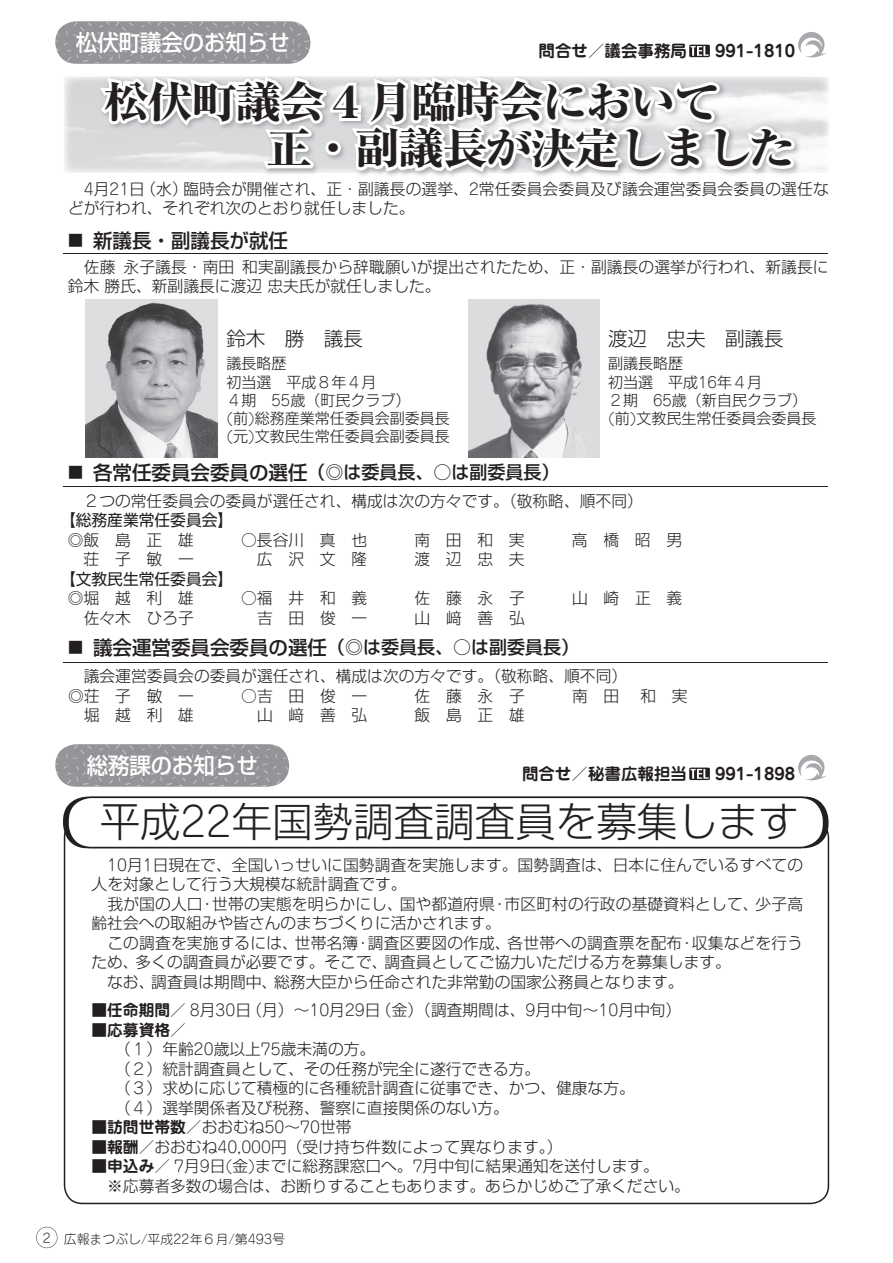
<style>
.page{position:relative;width:893px;height:1263px;background:#fff}
.page>*{position:absolute;margin:0;border:0;box-sizing:border-box;transform-origin:0 0}
.t1{font:800 43.2px/46.3px "Ryumin Pro";letter-spacing:-.05em;color:#231f20;scale:1.07 1}
.t2{font:300 40.5px "Shin Go Pro";color:#231f20}
.t3{font:500 22.5px "Shin Go Pro";color:#fff;scale:.95 1}
.t4{font:300 19.5px "Shin Go Pro";color:#231f20}
.t5{font:500 19.5px "Shin Go Pro";color:#231f20}
.t6{font:500 18px "Shin Go Pro";color:#231f20}
.t7{font:700 16.5px "Jun 501 Pro";color:#231f20}
.t8{font:300 15.75px/19.5px "Shin Go Pro";color:#231f20}
.t9{font:15.75px/19.5px "Shin Go Pro";color:#231f20}
.t10{font:700 15.75px "Jun 501 Pro";color:#231f20}
.t11{font:300 15px/18px "Shin Go Pro";color:#231f20}
.t12{font:300 12.9px "Jun 101 Pro";color:#231f20}
.s1{font-family:"Jun 101 Pro"}
.s2{font-size:15px}
.s3{font-size:19.5px}
.s4{font-family:"Jun 101 Pro";font-weight:300}
.s5{font-weight:300}
.s6{font-family:"Jun 501 Pro";font-weight:700}
.s7{font-family:"Shin Go Pro";font-weight:300}
</style>
<div class="page">
<svg style="left:798px;top:755px;width:28px;height:25px"></svg>
<img style="left:55px;top:21px;width:252px;height:43px">
<img style="left:55px;top:744px;width:234px;height:43px">
<svg style="left:689px;top:767px;width:21px;height:13px"></svg>
<svg style="left:64px;top:818px;width:765px;height:386px"></svg>
<img style="left:85px;top:300px;width:132px;height:157px">
<img style="left:468px;top:300px;width:132px;height:157px">
<hr style="left:64px;top:253px;width:764px;height:1px;background:#231f20">
<hr style="left:64px;top:486px;width:764px;height:1px;background:#231f20">
<hr style="left:64px;top:662px;width:764px;height:1px;background:#231f20">
<svg style="left:63px;top:796px;width:765px;height:52px"></svg>
<svg style="left:36px;top:1227px;width:21px;height:21px"></svg>
<svg style="left:95px;top:31px;width:731px;height:145px"></svg>
<h3 class="t3" style="left:76px;top:24px;width:227px">松伏町議会のお知らせ</h3>
<p class="t7" style="left:539px;top:38px;width:150px">問合せ／議会事務局</p>
<p class="t7" style="left:715px;top:38px;width:82px">991-1810</p>
<p class="t7" style="left:423px;top:38px;width:265px">問合せ／子育て支援・児童福祉担当</p>
<p class="t7" style="left:774px;top:38px;width:22px">76</p>
<h1 class="t1" style="left:266px;top:75px;width:496px;text-indent:-163px">松伏町議会４月臨時会において<br>正・副議長が決定しました</h1>
<p class="t8" style="left:68px;top:177px;width:762px;text-indent:16px"><span class="s1">4</span>月<span class="s1">21</span>日（水）臨時会が開催され、正・副議長の選挙、<span class="s1">2</span>常任委員会委員及び議会運営委員会委員の選任などが行われ、それぞれ次のとおり就任しました。</p>
<p class="t5" style="left:68px;top:225px;width:221px"><span class="s2">■</span> 新議長・副議長が就任</p>
<p class="t8" style="left:68px;top:255px;width:762px;text-indent:16px">佐藤永子議長・南田和実副議長から辞職願いが提出されたため、正・副議長の選挙が行われ、新議長に鈴木勝氏、新副議長に渡辺忠夫氏が就任しました。</p>
<p class="t4" style="left:226px;top:322px;width:138px">鈴木 勝 議長</p>
<p class="t11" style="left:226px;top:351px;width:151px;line-height:19.5px">議長略歴<br>初当選 平成<span class="s1">８</span>年<span class="s1">４</span>月</p>
<p class="t11" style="left:226px;top:390px;width:225px"><span class="s1">４</span>期 <span class="s1">55</span>歳（町民クラブ）<br><span class="s1">(</span>前<span class="s1">)</span>総務産業常任委員会副委員長<span class="s1">(</span>元<span class="s1">)</span>文教民生常任委員会副委員長</p>
<p class="t6" style="left:68px;top:458px;width:493px"><span class="s2">■</span> <span class="s3">各常任委員会委員の選任</span>（◎は委員長、○は副委員長）</p>
<p class="t4" style="left:608px;top:322px;width:177px">渡辺 忠夫 副議長</p>
<p class="t11" style="left:608px;top:351px;width:155px;line-height:19.5px">副議長略歴<br>初当選 平成<span class="s1">16</span>年<span class="s1">４</span>月</p>
<p class="t11" style="left:608px;top:390px;width:210px"><span class="s1">２</span>期 <span class="s1">65</span>歳（新自民クラブ）<span class="s1">(</span>前<span class="s1">)</span>文教民生常任委員会委員長</p>
<p class="t8" style="left:84px;top:489px;width:561px"><span class="s1">２</span>つの常任委員会の委員が選任され、構成は次の方々です。（敬称略、順不同）</p>
<p class="t9" style="left:60px;top:508px;width:175px">【総務産業常任委員会】</p>
<p class="t8" style="left:68px;top:528px;width:127px"><span class="s1">◎</span>飯島正雄</p>
<p class="t8" style="left:241px;top:528px;width:127px"><span class="s1">○</span>長谷川 真 也</p>
<p class="t8" style="left:414px;top:528px;width:112px">南田和実</p>
<p class="t8" style="left:572px;top:528px;width:112px">高橋昭男</p>
<p class="t8" style="left:84px;top:547px;width:112px">荘子敏一</p>
<p class="t8" style="left:257px;top:547px;width:112px">広沢文隆</p>
<p class="t8" style="left:414px;top:547px;width:112px">渡辺忠夫</p>
<p class="t9" style="left:68px;top:567px;width:167px;text-indent:-8px">【文教民生常任委員会】<span class="s4">◎</span><span class="s5">堀越利雄</span></p>
<p class="t8" style="left:241px;top:586px;width:128px"><span class="s1">○</span>福井和義</p>
<p class="t8" style="left:415px;top:586px;width:112px">佐藤永子</p>
<p class="t8" style="left:572px;top:586px;width:112px">山崎正義</p>
<p class="t8" style="left:84px;top:606px;width:112px">佐々木 ひろ子</p>
<p class="t8" style="left:257px;top:606px;width:112px">吉田俊一</p>
<p class="t8" style="left:415px;top:606px;width:112px">山﨑善弘</p>
<p class="t6" style="left:68px;top:633px;width:512px"><span class="s2">■</span> <span class="s3">議会運営委員会委員の選任</span>（◎は委員長、○は副委員長）</p>
<p class="t8" style="left:68px;top:664px;width:561px;text-indent:16px">議会運営委員会の委員が選任され、構成は次の方々です。（敬称略、順不同）<span class="s1">◎</span>荘子敏一</p>
<p class="t8" style="left:241px;top:684px;width:127px"><span class="s1">○</span>吉田俊一</p>
<p class="t8" style="left:415px;top:684px;width:112px">佐藤永子</p>
<p class="t8" style="left:572px;top:684px;width:49px">南 田</p>
<p class="t8" style="left:640px;top:684px;width:49px">和 実</p>
<p class="t8" style="left:84px;top:703px;width:112px">堀越利雄</p>
<p class="t8" style="left:257px;top:703px;width:112px">山﨑善弘</p>
<p class="t8" style="left:415px;top:703px;width:112px">飯島正雄</p>
<h3 class="t3" style="left:87px;top:747px;width:181px">総務課のお知らせ</h3>
<p class="t7" style="left:522px;top:761px;width:166px">問合せ／秘書広報担当</p>
<p class="t7" style="left:715px;top:761px;width:82px">991-1898</p>
<h2 class="t2" style="left:100px;top:788px;width:701px">平成<span class="s1">22</span>年国勢調査調査員を募集します</h2>
<p class="t8" style="left:92px;top:853px;width:713px;text-indent:16px"><span class="s1">10</span>月<span class="s1">1</span>日現在で、全国いっせいに国勢調査を実施します。国勢調査は、日本に住んでいるすべての人を対象として行う大規模な統計調査です。</p>
<p class="t8" style="left:92px;top:892px;width:713px;text-indent:16px">我が国の人口・世帯の実態を明らかにし、国や都道府県・市区町村の行政の基礎資料として、少子高齢社会への取組みや皆さんのまちづくりに活かされます。</p>
<p class="t8" style="left:107px;top:931px;width:697px">この調査を実施するには、世帯名簿・調査区要図の作成、各世帯への調査票を配布・収集などを行う</p>
<p class="t8" style="left:91px;top:950px;width:641px">ため、多くの調査員が必要です。そこで、調査員としてご協力いただける方を募集します。</p>
<p class="t8" style="left:107px;top:970px;width:578px">なお、調査員は期間中、総務大臣から任命された非常勤の国家公務員となります。</p>
<p class="t8" style="left:91px;top:998px;width:591px"><span class="s6">■任命期間</span>／ <span class="s1">8</span>月<span class="s1">30</span>日（月）～<span class="s1">10</span>月<span class="s1">29</span>日（金）（調査期間は、<span class="s1">9</span>月中旬～<span class="s1">10</span>月中旬）</p>
<p class="t10" style="left:91px;top:1017px;width:96px">■応募資格<span class="s7">／</span></p>
<p class="t8" style="left:115px;top:1037px;width:521px">（<span class="s1">１</span>）年齢<span class="s1">20</span>歳以上<span class="s1">75</span>歳未満の方。<br>（<span class="s1">２</span>）統計調査員として、その任務が完全に遂行できる方。<br>（<span class="s1">３</span>）求めに応じて積極的に各種統計調査に従事でき、かつ、健康な方。（<span class="s1">４</span>）選挙関係者及び税務、警察に直接関係のない方。</p>
<p class="t8" style="left:91px;top:1115px;width:262px"><span class="s6">■訪問世帯数</span>／おおむね<span class="s1">50</span>～<span class="s1">70</span>世帯</p>
<p class="t8" style="left:91px;top:1135px;width:473px"><span class="s6">■報酬</span>／おおむね<span class="s1">40,000</span>円（受け持ち件数によって異なります。）</p>
<p class="t8" style="left:107px;top:1154px;width:584px;text-indent:-16px"><span class="s6">■申込み</span>／ <span class="s1">7</span>月<span class="s1">9</span>日<span class="s1">(</span>金<span class="s1">)</span>までに総務課窓口へ。<span class="s1">7</span>月中旬に結果通知を送付します。<br><span class="s1">※</span>応募者多数の場合は、お断りすることもあります。あらかじめご了承ください。</p>
<p class="t12" style="left:43px;top:1229px;width:244px">2 広報まつぶし/平成22年６月/第493号</p>
</div>
